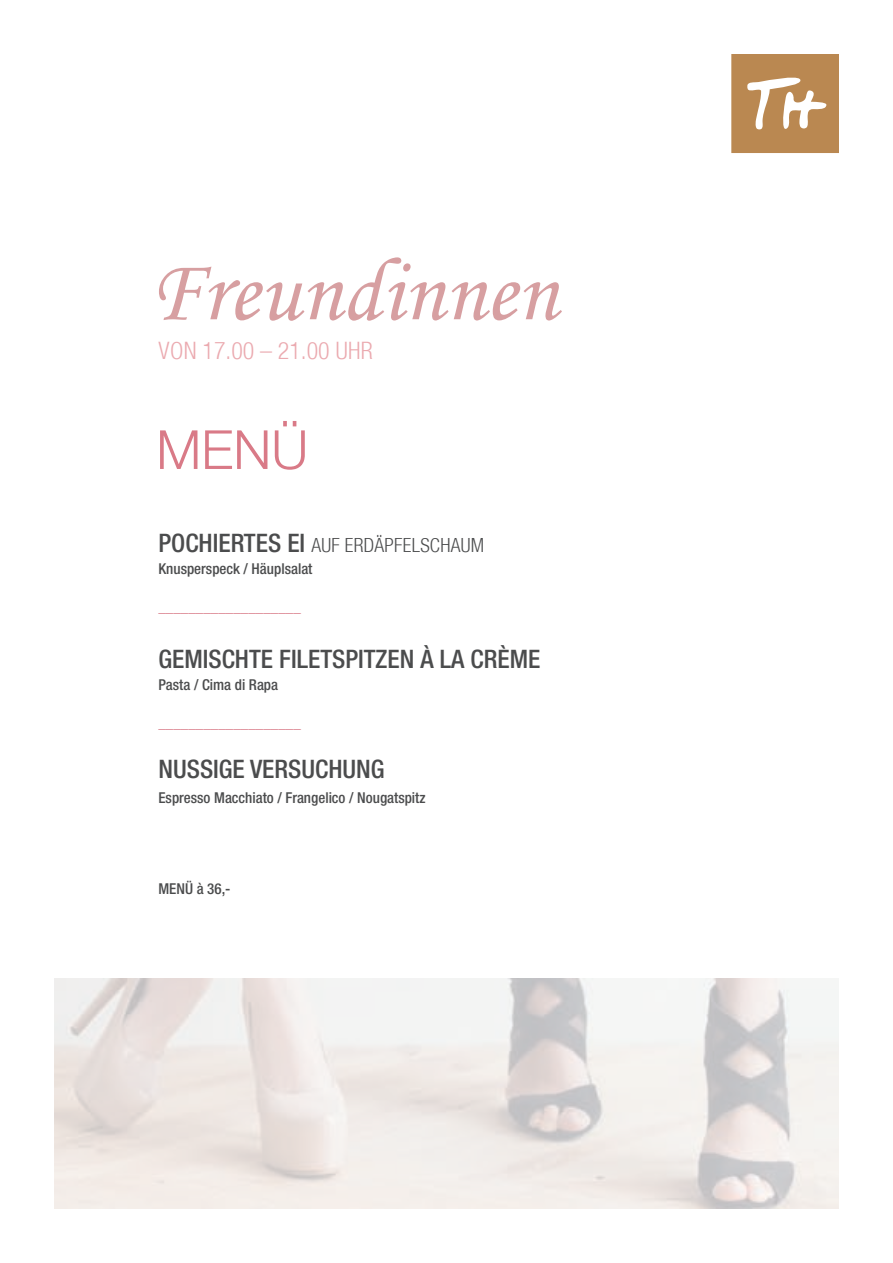
<style>
.page{position:relative;width:893px;height:1263px;background:#fff}
.page>*{position:absolute;margin:0;border:0;box-sizing:border-box;transform-origin:0 0}
.t1{font:90px "Monotype Corsiva";color:#d79fa1}
.t2{font:300 54px "Helvetica Neue";color:#d97a87}
.Speise_HL{font:500 condensed 25.5px "Helvetica Neue";color:#4b4c4d}
.Speise_HL-2{font:300 condensed 24px "Helvetica Neue";letter-spacing:.005em;color:#ebaab0}
.Speise_HL-3{font:300 condensed 19.5px "Helvetica Neue";letter-spacing:.015em;color:#4b4c4d}
.Speise_HL-4{font:500 condensed 15px "Helvetica Neue";color:#4b4c4d}
.speisen_zutaten{font:500 condensed 15px "Helvetica Neue";color:#d97a87}
.speisen_zutaten-2{font:500 condensed 15px "Helvetica Neue";color:#4b4c4d}
.s1{font-weight:500;font-size:25.5px}
</style>
<div class="page">
<img style="left:54px;top:978px;width:785px;height:230px">
<svg style="left:731px;top:54px;width:108px;height:99px;background:#c39868"></svg>
<p class="t1" style="left:149px;top:237px;width:410px">Freundinnen</p>
<p class="Speise_HL-2" style="left:159px;top:337px;width:216px">VON 17.00 – 21.00 UHR</p>
<p class="t2" style="left:156px;top:417px;width:154px">MENÜ</p>
<p class="Speise_HL-3" style="left:158px;top:533px;width:327px"><span class="s1">POCHIERTES EI</span> AUF ERDÄPFELSCHAUM</p>
<p class="speisen_zutaten-2" style="left:158px;top:560px;width:156px">Knusperspeck / Häuplsalat</p>
<p class="speisen_zutaten" style="left:158px;top:597px;width:144px">___________________</p>
<p class="Speise_HL" style="left:158px;top:643px;width:383px">GEMISCHTE FILETSPITZEN À LA CRÈME</p>
<p class="Speise_HL-4" style="left:158px;top:676px;width:121px">Pasta / Cima di Rapa</p>
<p class="speisen_zutaten" style="left:158px;top:713px;width:144px">___________________</p>
<p class="Speise_HL" style="left:158px;top:754px;width:228px">NUSSIGE VERSUCHUNG</p>
<p class="Speise_HL-4" style="left:158px;top:788px;width:269px">Espresso Macchiato / Frangelico / Nougatspitz</p>
<p class="Speise_HL-4" style="left:158px;top:880px;width:74px">MENÜ à 36,-</p>
</div>
